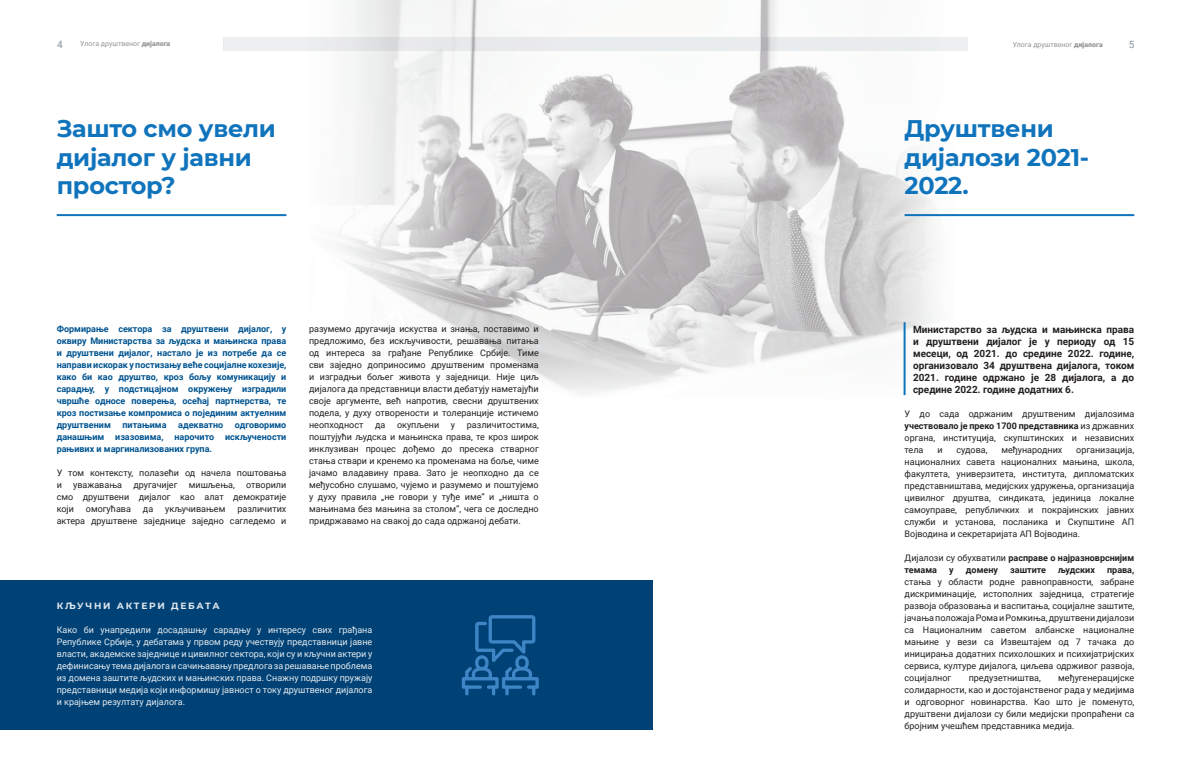
<style>
.page{position:relative;width:1191px;height:766px;background:#fff}
.page>*{position:absolute;margin:0;border:0;box-sizing:border-box;transform-origin:0 0}
.t1{font:700 24px/28.8px "Montserrat";letter-spacing:-.01em;color:#1074bc}
.t2{font:700 10px/12px "Roboto";color:#231f20;text-align:justify}
.t3{font:10px "Roboto";color:#8693a0}
.t4{font:9px/12px "Roboto";color:#231f20;text-align:justify}
.t5{font:700 9px/12px "Roboto";color:#005491;text-align:justify}
.t6{font:9px/12px "Roboto";color:#e5eaef;text-align:justify}
.t7{font:700 9px/12px "Roboto";color:#231f20}
.t8{font:700 9px "Montserrat";letter-spacing:.2em;color:#e5eaef}
.t9{font:7px "Roboto";color:#939598}
.s1{font-weight:900}
.s2{font-weight:700}
.s3{font-weight:400}
</style>
<div class="page">
<img style="left:225px;top:0;width:780px;height:396px">
<img style="left:225px;top:37px;width:743px;height:13px">
<div style="left:0;top:580px;width:652px;height:149px;background:#004276"></div>
<hr style="left:57px;top:214px;width:229px;height:2px;background:#1074bc">
<hr style="left:904px;top:214px;width:230px;height:2px;background:#1074bc">
<svg style="left:462px;top:615px;width:77px;height:80px"></svg>
<hr style="left:903px;top:322px;width:2px;height:73px;background:#1074bc">
<p class="t3" style="left:57px;top:37px;width:7px">4</p>
<p class="t9" style="left:80px;top:39px;width:92px">Улога друштвеног <span class="s1">дијалога</span></p>
<p class="t9" style="left:1012px;top:39px;width:92px">Улога друштвеног <span class="s1">дијалога</span></p>
<p class="t3" style="left:1128px;top:37px;width:7px">5</p>
<h1 class="t1" style="left:57px;top:112px;width:221px">Зашто смо увели дијалог у јавни простор?</h1>
<p class="t5" style="left:57px;top:322px;width:231px">Формирање сектора за друштвени дијалог, у оквиру Министарства за људска и мањинска права и друштвени дијалог, настало је из потребе да се направи искорак у постизању веће социјалне кохезије, како би као друштво, кроз бољу комуникацију и сарадњу, у подстицајном окружењу изградили чвршће односе поверења, осећај партнерства, те кроз постизање компромиса о појединим актуелним друштвеним</p>
<p class="t5" style="left:57px;top:418px;width:231px;text-indent:178px">одговоримо данашњим изазовима, нарочито искључености рањивих и маргинализованих група.</p>
<p class="t4" style="left:57px;top:466px;width:231px">У том контексту, полазећи од начела поштовања и</p>
<p class="t5" style="left:122px;top:418px;width:46px">питањима</p>
<p class="t5" style="left:178px;top:418px;width:47px">адекватно</p>
<p class="t4" style="left:73px;top:478px;width:50px">уважавања</p>
<p class="t4" style="left:133px;top:478px;width:46px">другачијег</p>
<p class="t4" style="left:189px;top:478px;width:47px">мишљења,</p>
<p class="t4" style="left:57px;top:478px;width:231px;text-indent:189px">отворили смо друштвени дијалог као алат демократије који</p>
<p class="t4" style="left:86px;top:502px;width:46px">омогућава</p>
<p class="t4" style="left:143px;top:502px;width:12px">да</p>
<p class="t4" style="left:165px;top:502px;width:62px">укључивањем</p>
<p class="t4" style="left:57px;top:502px;width:231px;text-align:right">различитих<br>актера друштвене заједнице заједно сагледемо и</p>
<p class="t4" style="left:309px;top:322px;width:231px">разумемо другачија искуства и знања, поставимо и предложимо, без искључивости, решавања питања од интереса за грађане Републике Србије. Тиме сви заједно доприносимо друштвеним променама и изградњи бољег живота у заједници. Није циљ дијалога да представници власти дебатују наметајући своје аргументе, већ напротив, свесни друштвених подела, у духу отворености и толеранције истичемо неопходност</p>
<p class="t4" style="left:309px;top:418px;width:231px;text-indent:158px">различитостима, поштујући људска и мањинска права, те кроз широк инклузиван процес дођемо до пресека стварног стања ствари и кренемо ка променама на боље, чиме јачамо владавину права. Зато је неопходно да се међусобно слушамо, чујемо и разумемо и поштујемо у духу правила „не говори у туђе име“ и „ништа о мањинама без мањина за столом“, чега се доследно придржавамo на свакој до сада одржаној дебати.</p>
<p class="t4" style="left:375px;top:418px;width:12px">да</p>
<p class="t4" style="left:397px;top:418px;width:44px">окупљени</p>
<p class="t4" style="left:451px;top:418px;width:6px">у</p>
<p class="t8" style="left:57px;top:599px;width:164px">КЉУЧНИ АКТЕРИ ДЕБАТА</p>
<p class="t6" style="left:57px;top:623px;width:317px">Како би унапредили досадашњу сарадњу у интересу свих грађана Републике Србије, у дебатама у првом реду учествују представници јавне власти, академске заједнице и цивилног сектора, који су и кључни актери у дефинисању тема дијалога и сачињавању предлога за решавање проблема из домена заштите људских и мањинских права. Снажну подршку пружају представници медија који информишу јавност о току друштвеног дијалога и крајњем резултату дијалога.</p>
<h1 class="t1" style="left:904px;top:112px;width:186px">Друштвени дијалози 2021-<br>2022.</h1>
<p class="t2" style="left:913px;top:322px;width:223px">Министарство за људска и мањинска права и друштвени дијалог је у периоду од 15 месеци, од 2021. до средине 2022. године, организовало 34 друштвена дијалога, током 2021. године одржанo je 28 дијалога, а до средине 2022. године додатних 6.</p>
<p class="t4" style="left:904px;top:407px;width:231px">У до сада одржаним друштвеним дијалозима <span class="s2">учествовало је преко 1700 представника</span> из државних органа, институција, скупштинских и независних тела</p>
<p class="t4" style="left:937px;top:443px;width:7px">и</p>
<p class="t4" style="left:956px;top:443px;width:33px">судова,</p>
<p class="t4" style="left:1001px;top:443px;width:62px">међународних</p>
<p class="t4" style="left:904px;top:443px;width:231px;text-indent:172px">организација, националних савета националних мањина, школа, факултета, универзитета, института, дипломатских представништава, медијских удружења, организација цивилног друштва, синдиката, јединица локалне самоуправе, републичких и покрајинских јавних служби и установа, посланика и Скупштине АП Војводина и секретаријата АП Војводина.</p>
<p class="t7" style="left:904px;top:551px;width:231px"><span class="s3">Дијалози су обухватили</span> расправе о најразноврснијим темама</p>
<p class="t7" style="left:949px;top:563px;width:6px">у</p>
<p class="t7" style="left:966px;top:563px;width:34px">домену</p>
<p class="t7" style="left:1010px;top:563px;width:37px">заштите</p>
<p class="t7" style="left:1058px;top:563px;width:38px">људских</p>
<p class="t7" style="left:1107px;top:563px;width:29px">права,</p>
<p class="t4" style="left:904px;top:575px;width:231px">стања у области родне равноправности, забране дискриминације, истополних заједница, стратегије развоја образовања и васпитања, социјалне заштите, јачања положаја Рома и Ромкиња, друштвени дијалози са Националним саветом албанске националне мањине у вези са Извештајем од 7 тачака до иницирања додатних психолошких и психијатријских сервиса, културе дијалога, циљева одрживог развоја, социјалног</p>
<p class="t4" style="left:904px;top:671px;width:231px;text-indent:154px">међугенерацијске солидарности, као и достојанственог рада у медијима и одговорног новинарства. Као што је поменуто, друштвени дијалози су били медијски пропраћени са бројним учешћем представника медија.</p>
<p class="t4" style="left:968px;top:671px;width:74px">предузетништва,</p>
</div>
